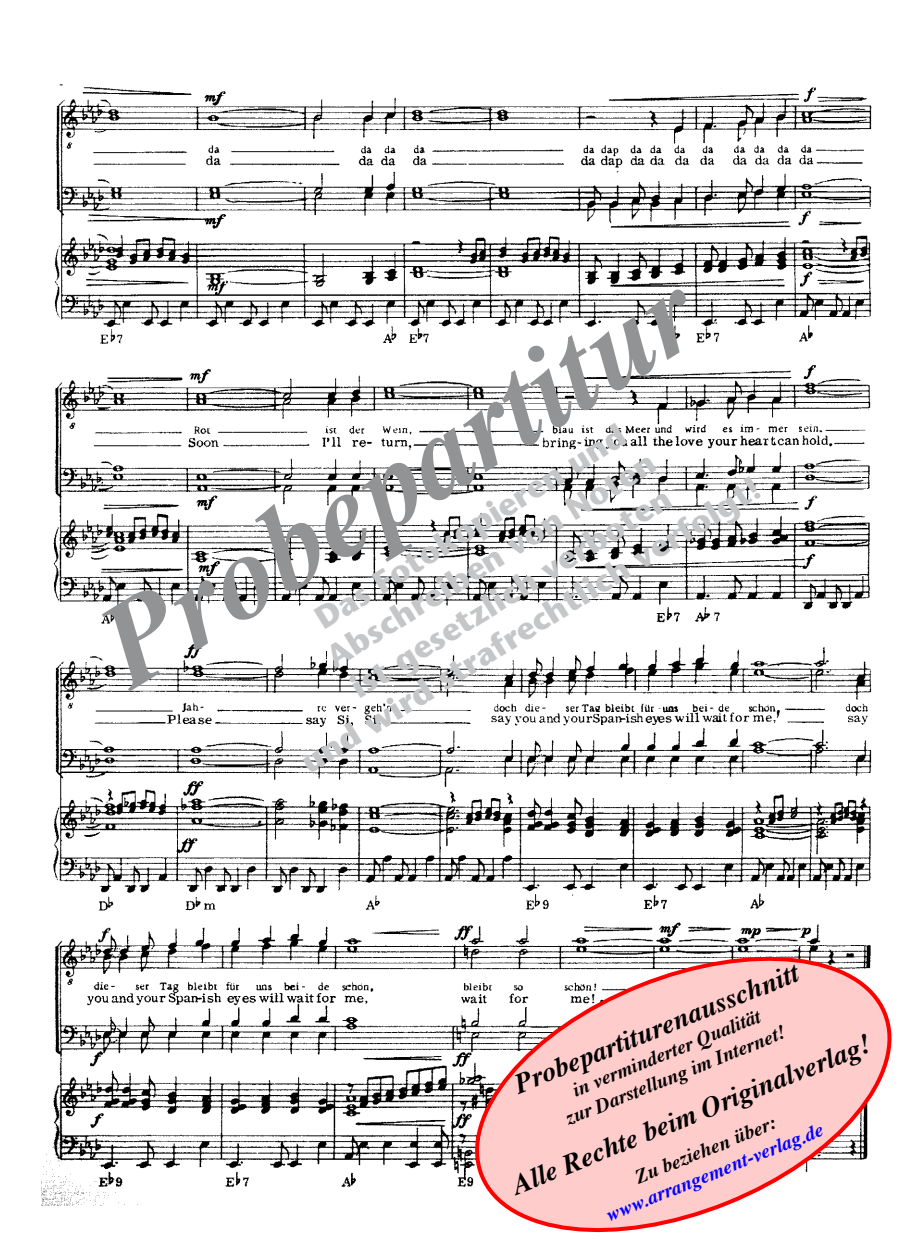
<style>
.page{position:relative;width:908px;height:1248px;background:#fff}
.page>*{position:absolute;margin:0;border:0;box-sizing:border-box;transform-origin:0 0}
.t1{font:italic 700 120px "Times";color:#929395}
.t2{font:700 32px/38.4px "Stone Sans";color:#c5c6c8;text-align:center}
.t3{font:italic 700 28px "Times";color:#000}
.t4{font:italic 700 20px/24px "Times";color:#000;text-align:center}
.t5{font:italic 700 20px "Times";color:#00f}
</style>
<div class="page">
<img style="left:41px;top:84px;width:831px;height:1120px">
<svg style="left:457px;top:940px;width:435px;height:293px"></svg>
<h1 class="t1" style="left:52px;top:561px;width:675px;rotate:-32deg">Probepartitur</h1>
<p class="t2" style="left:233px;top:651px;width:534px;rotate:-32deg">Das Fotokopieren und<br>Abschreiben von Noten<br>ist gesetzlich verboten<br>und wird strafrechtlich verfolgt!</p>
<p class="t3" style="left:505px;top:1060px;width:305px;rotate:-22deg">Probepartiturenausschnitt</p>
<p class="t4" style="left:552px;top:1084px;width:237px;rotate:-22deg">in verminderter Qualität<br>zur Darstellung im Internet!</p>
<p class="t3" style="left:503px;top:1161px;width:385px;rotate:-22deg">Alle Rechte beim Originalverlag!</p>
<p class="t4" style="left:630px;top:1164px;width:152px;rotate:-22deg">Zu beziehen über:</p>
<p class="t5" style="left:599px;top:1197px;width:234px;rotate:-22deg">www.arrangement-verlag.de</p>
</div>
